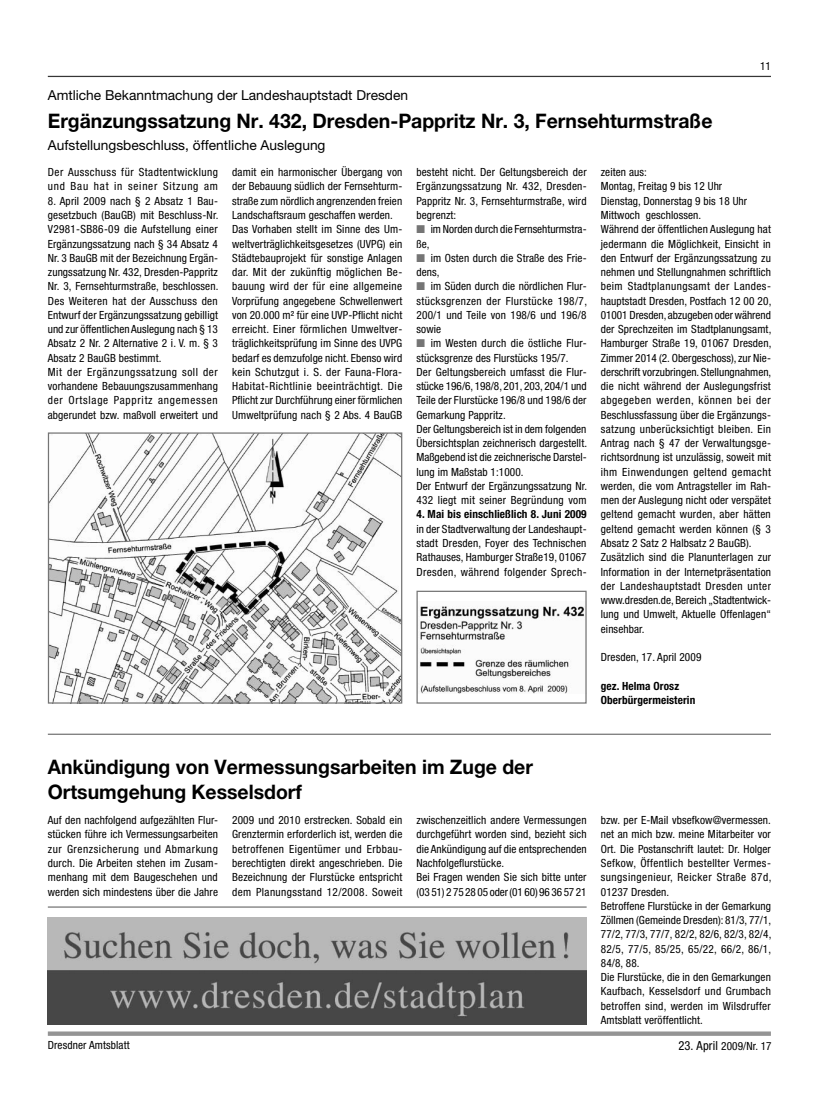
<style>
.page{position:relative;width:833px;height:1117px;background:#fff}
.page>*{position:absolute;margin:0;border:0;box-sizing:border-box;transform-origin:0 0}
.t1{font:700 20px/25px "Helvetica Neue";color:#000}
.t2{font:13.75px "Helvetica Neue";color:#000}
.t3{font:condensed 11.25px/14.2px "Helvetica Neue";letter-spacing:.01em;color:#000}
.t4{font:condensed 11.25px/14.2px "Helvetica Neue";letter-spacing:.045em;color:#000}
.t5{font:700 condensed 11.25px/14.2px "Helvetica Neue";letter-spacing:.01em;color:#000}
.t6{font:condensed 11.25px "Helvetica Neue";letter-spacing:.035em;color:#000}
.t7{font:11.25px "Zapf Dingbats";color:#757575}
.s1{font-weight:700}
.s2{font-size:12.5px}
</style>
<div class="page">
<hr style="left:48px;top:76px;width:723px;height:1px;background:#363636">
<svg style="left:48px;top:1031px;width:723px;height:4px;background:#a0a0a0"></svg>
<img style="left:50px;top:434px;width:350px;height:267px">
<div style="left:48px;top:432px;width:354px;height:271px;border:1px solid #757575"></div>
<img style="left:420px;top:606px;width:164px;height:87px">
<div style="left:416px;top:590px;width:170px;height:113px;border:1px solid #757575"></div>
<hr style="left:48px;top:733px;width:723px;height:1px;background:#757575">
<hr style="left:48px;top:906px;width:538px;height:1px;background:#757575">
<img style="left:48px;top:917px;width:538px;height:107px">
<p class="t3" style="left:760px;top:59px;width:12px">11</p>
<p class="t2" style="left:48px;top:86px;width:362px">Amtliche Bekanntmachung der Landeshauptstadt Dresden</p>
<p class="t1" style="left:48px;top:108px;width:666px">Ergänzungssatzung Nr. 432, Dresden-Pappritz Nr. 3, Fernsehturmstraße</p>
<p class="t2" style="left:48px;top:137px;width:279px">Aufstellungsbeschluss, öffentliche Auslegung</p>
<p class="t4" style="left:48px;top:165px;width:172px">Der Ausschuss für Stadtentwicklung und Bau hat in seiner Sitzung am</p>
<p class="t3" style="left:48px;top:194px;width:172px">8. April 2009 nach § 2 Absatz 1 Bau&shy;gesetzbuch (BauGB) mit Beschluss-Nr.<br>V2981-SB86-09 die Aufstellung einer Ergänzungssatzung nach § 34 Absatz 4<br>Nr. 3 BauGB mit der Bezeichnung Ergän&shy;zungssatzung Nr. 432, Dresden-Pappritz Nr. 3, Fernsehturmstraße, beschlossen.<br>Des Weiteren hat der Ausschuss den Entwurf der Ergänzungssatzung gebilligt und zur öffentlichen Auslegung nach § 13<br>Absatz 2 Nr. 2 Alternative 2 i. V. m. § 3<br>Absatz 2 BauGB bestimmt.<br>Mit der Ergänzungssatzung soll der vorhandene Bebauungszusammenhang der Ortslage Pappritz angemessen abgerundet bzw. maßvoll erweitert und</p>
<p class="t3" style="left:232px;top:165px;width:172px">damit ein harmonischer Übergang von der Bebauung südlich der Fernsehturm&shy;straße zum nördlich angrenzenden freien Landschaftsraum geschaffen werden.<br>Das Vorhaben stellt im Sinne des Um&shy;weltverträglichkeitsgesetzes (UVPG) ein Städtebauprojekt für sonstige Anlagen dar. Mit der zukünftig möglichen Be&shy;bauung wird der für eine allgemeine Vorprüfung angegebene Schwellenwert von 20.000 m² für eine UVP-Pflicht nicht erreicht. Einer förmlichen Umweltver&shy;träglichkeitsprüfung im Sinne des UVPG bedarf es demzufolge nicht. Ebenso wird kein Schutzgut i. S. der Fauna-Flora-Habitat-Richtlinie beeinträchtigt. Die Pflicht zur Durchführung einer förmlichen Umweltprüfung nach § 2 Abs. 4 BauGB</p>
<p class="t3" style="left:416px;top:165px;width:172px">besteht nicht. Der Geltungsbereich der</p>
<p class="t3" style="left:601px;top:165px;width:172px">zeiten aus:<br>Montag, Freitag 9 bis 12 Uhr<br>Dienstag, Donnerstag 9 bis 18 Uhr Mittwoch geschlossen.<br>Während der öffentlichen Auslegung hat jedermann die Möglichkeit, Einsicht in den Entwurf der Ergänzungssatzung zu nehmen und Stellungnahmen schriftlich beim Stadtplanungsamt der Landes&shy;hauptstadt Dresden, Postfach 12 00 20, 01001 Dresden, abzugeben oder während der Sprechzeiten im Stadtplanungsamt, Hamburger Straße 19, 01067 Dresden, Zimmer 2014 (2. Obergeschoss), zur Nie&shy;derschrift vorzubringen. Stellungnahmen, die nicht während der Auslegungsfrist abgegeben werden, können bei der Beschlussfassung über die Ergänzungs&shy;satzung unberücksichtigt bleiben. Ein Antrag nach § 47 der Verwaltungsge&shy;richtsordnung ist unzulässig, soweit mit ihm Einwendungen geltend gemacht werden, die vom Antragsteller im Rah&shy;men der Auslegung nicht oder verspätet geltend gemacht wurden, aber hätten geltend gemacht werden können (§ 3<br>Absatz 2 Satz 2 Halbsatz 2 BauGB).<br>Zusätzlich sind die Planunterlagen zur Information in der Internetpräsentation der Landeshauptstadt Dresden unter www.dresden.de, Bereich „Stadtentwick&shy;lung und Umwelt, Aktuelle Offenlagen“ einsehbar.</p>
<p class="t3" style="left:601px;top:650px;width:102px">Dresden, 17. April 2009</p>
<p class="t5" style="left:601px;top:678px;width:96px">gez. Helma Orosz<br>Oberbürgermeisterin</p>
<p class="t3" style="left:416px;top:179px;width:172px">Ergänzungssatzung Nr. 432, Dresden-</p>
<p class="t3" style="left:416px;top:194px;width:172px">Pappritz Nr. 3, Fernsehturmstraße, wird</p>
<p class="t3" style="left:416px;top:208px;width:41px">begrenzt:</p>
<p class="t3" style="left:431px;top:222px;width:157px">im Norden durch die Fernsehturmstra-</p>
<p class="t3" style="left:416px;top:236px;width:15px">ße,</p>
<p class="t3" style="left:431px;top:251px;width:157px">im Osten durch die Straße des Frie-</p>
<p class="t3" style="left:416px;top:265px;width:25px">dens,</p>
<p class="t3" style="left:431px;top:279px;width:157px">im Süden durch die nördlichen Flur-</p>
<p class="t6" style="left:416px;top:294px;width:172px">stücksgrenzen der Flurstücke 198/7,</p>
<p class="t3" style="left:416px;top:308px;width:171px">200/1 und Teile von 198/6 und 196/8</p>
<p class="t3" style="left:416px;top:322px;width:26px">sowie</p>
<p class="t3" style="left:431px;top:336px;width:157px">im Westen durch die östliche Flur-</p>
<p class="t3" style="left:416px;top:350px;width:154px">stücksgrenze des Flurstücks 195/7.</p>
<p class="t3" style="left:416px;top:365px;width:172px">Der Geltungsbereich umfasst die Flur-</p>
<p class="t3" style="left:416px;top:379px;width:172px">stücke 196/6, 198/8, 201, 203, 204/1 und</p>
<p class="t3" style="left:416px;top:393px;width:172px">Teile der Flurstücke 196/8 und 198/6 der</p>
<p class="t3" style="left:416px;top:407px;width:91px">Gemarkung Pappritz.</p>
<p class="t3" style="left:416px;top:422px;width:171px">Der Geltungsbereich ist in dem folgenden</p>
<p class="t3" style="left:416px;top:436px;width:172px">Übersichtsplan zeichnerisch dargestellt.</p>
<p class="t3" style="left:416px;top:450px;width:172px">Maßgebend ist die zeichnerische Darstel-</p>
<p class="t3" style="left:416px;top:464px;width:109px">lung im Maßstab 1:1000.</p>
<p class="t3" style="left:416px;top:479px;width:172px">Der Entwurf der Ergänzungssatzung Nr.</p>
<p class="t3" style="left:416px;top:493px;width:171px">432 liegt mit seiner Begründung vom</p>
<p class="t3" style="left:416px;top:507px;width:172px;text-align:justify"><span class="s1">4. Mai bis einschließlich 8. Juni 2009 </span>in der Stadtverwaltung der Landeshaupt&shy;stadt Dresden, Foyer des Technischen Rathauses, Hamburger Straße19, 01067<br>Dresden, während folgender Sprech-</p>
<p class="t7" style="left:416px;top:224px;width:10px">■</p>
<p class="t7" style="left:416px;top:252px;width:10px">■</p>
<p class="t7" style="left:416px;top:281px;width:10px">■</p>
<p class="t7" style="left:416px;top:338px;width:10px">■</p>
<p class="t1" style="left:48px;top:753px;width:486px">Ankündigung von Vermessungsarbeiten im Zuge der<br>Ortsumgehung Kesselsdorf</p>
<p class="t3" style="left:48px;top:813px;width:172px;text-align:justify">Auf den nachfolgend aufgezählten Flur&shy;stücken führe ich Vermessungsarbeiten zur Grenzsicherung und Abmarkung durch. Die Arbeiten stehen im Zusam&shy;menhang mit dem Baugeschehen und werden sich mindestens über die Jahre</p>
<p class="t3" style="left:232px;top:813px;width:172px;text-align:justify">2009 und 2010 erstrecken. Sobald ein Grenztermin erforderlich ist, werden die betroffenen Eigentümer und Erbbau&shy;berechtigten direkt angeschrieben. Die Bezeichnung der Flurstücke entspricht dem Planungsstand 12/2008. Soweit</p>
<p class="t3" style="left:416px;top:813px;width:172px">zwischenzeitlich andere Vermessungen durchgeführt worden sind, bezieht sich die Ankündigung auf die entsprechenden Nachfolgeflurstücke.<br>Bei Fragen wenden Sie sich bitte unter (03 51) 2 75 28 05 oder (01 60) 96 36 57 21</p>
<p class="t3" style="left:601px;top:813px;width:172px">bzw. per E-Mail vbsefkow@vermessen. net an mich bzw. meine Mitarbeiter vor Ort. Die Postanschrift lautet: Dr. Holger Sefkow, Öffentlich bestellter Vermes&shy;sungsingenieur, Reicker Straße 87d, 01237 Dresden.<br>Betroffene Flurstücke in der Gemarkung Zöllmen (Gemeinde Dresden): 81/3, 77/1, 77/2, 77/3, 77/7, 82/2, 82/6, 82/3, 82/4, 82/5, 77/5, 85/25, 65/22, 66/2, 86/1, 84/8, 88.<br>Die Flurstücke, die in den Gemarkungen Kaufbach, Kesselsdorf und Grumbach betroffen sind, werden im Wilsdruffer Amtsblatt veröffentlicht.</p>
<p class="t3" style="left:48px;top:1037px;width:83px">Dresdner Amtsblatt</p>
<p class="t3" style="left:678px;top:1038px;width:95px"><span class="s2">23. April</span> 2009/Nr. 17</p>
</div>
